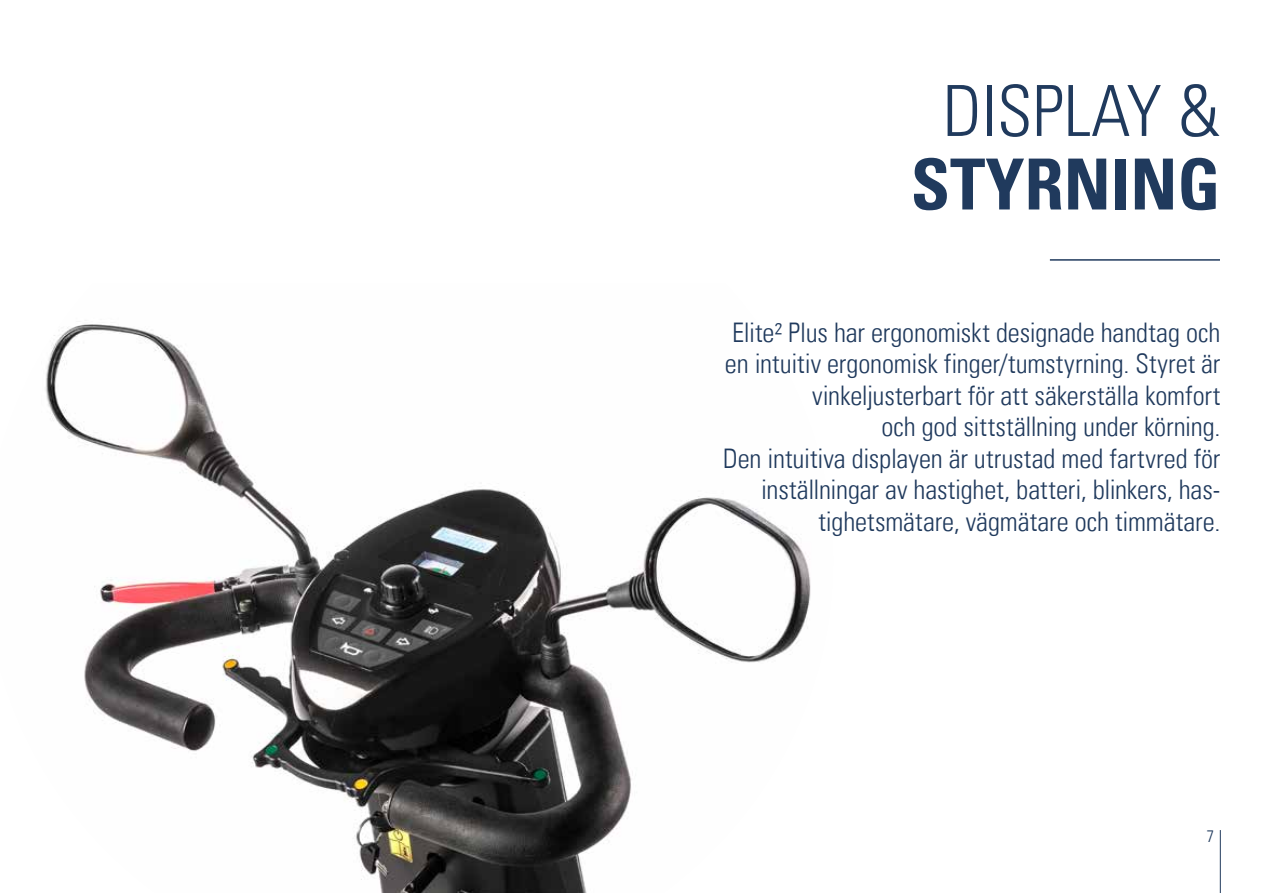
<style>
.page{position:relative;width:1263px;height:893px;background:#fff}
.page>*{position:absolute;margin:0;border:0;box-sizing:border-box;transform-origin:0 0}
.t1{font:70.5px "Univers Com 47 Light Cond";color:#203a5d}
.t2{font:70.5px "Univers Com 67 Bold Cond";color:#203a5d}
.t3{font:27px/31.5px "Univers Com 47 Light Cond";letter-spacing:-.005em;color:#203a5d;text-align:right}
.t4{font:16.5px "Univers Com 47 Light Cond";color:#203a5d}
</style>
<div class="page">
<img style="left:45px;top:324px;width:766px;height:569px">
<hr style="left:1050px;top:259px;width:170px;height:2px;background:#203a5d">
<hr style="left:1220px;top:830px;width:1px;height:63px;background:#203a5d">
<h1 class="t1" style="left:942px;top:69px;width:280px">DISPLAY &amp;</h1>
<h1 class="t2" style="left:911px;top:141px;width:311px">STYRNING</h1>
<p class="t3" style="left:723px;top:317px;width:499px">Elite² Plus har ergonomiskt designade handtag och en intuitiv ergonomisk finger/tumstyrning. Styret är vinkeljusterbart för att säkerställa komfort<br>och god sittställning under körning.<br>Den intuitiva displayen är utrustad med fartvred för inställningar av hastighet, batteri, blinkers, has&shy;tighetsmätare, vägmätare och timmätare.</p>
<p class="t4" style="left:1207px;top:826px;width:9px">7</p>
</div>
